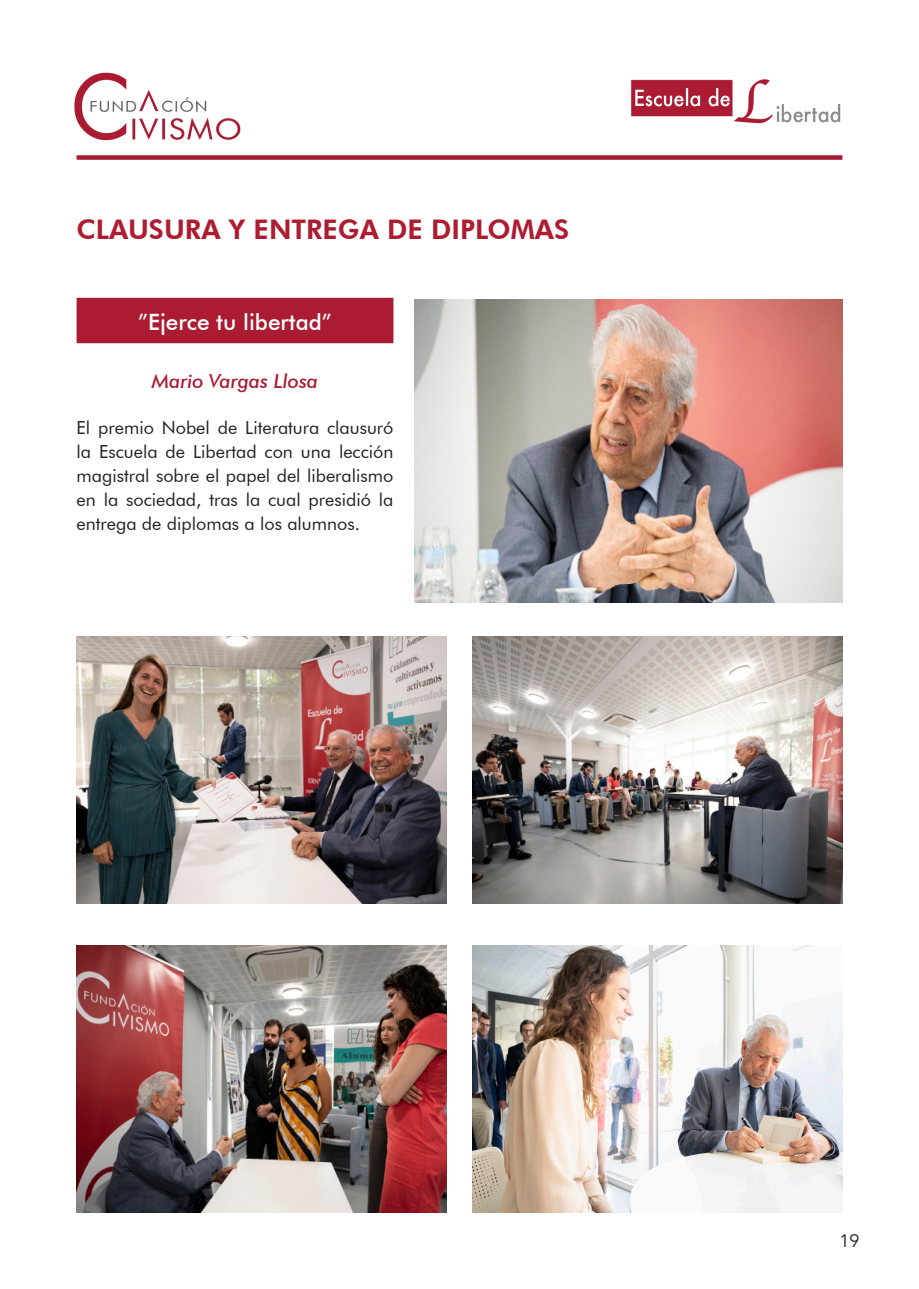
<style>
.page{position:relative;width:919px;height:1289px;background:#fff}
.page>*{position:absolute;margin:0;border:0;box-sizing:border-box;transform-origin:0 0}
.t1{font:800 27px "Futura BT";color:#ae1c31}
.t2{font:500 22.5px "Futura BT";color:#fff}
.t3{font:italic 500 19.5px "Futura BT";color:#ab1b31}
.t4{font:18px/24px "Futura BT";color:#231f20;text-align:justify}
.t5{font:18px "Avenir LT Std";color:#231f20}
</style>
<div class="page">
<img style="left:631px;top:79px;width:212px;height:81px">
<img style="left:74px;top:72px;width:167px;height:69px">
<div style="left:77px;top:155px;width:765px;height:5px;background:#a81a34"></div>
<img style="left:414px;top:299px;width:428px;height:303px">
<div style="left:77px;top:298px;width:315px;height:44px;background:#ab1b31"></div>
<div style="left:77px;top:298px;width:316px;height:45px;border:2px solid #ab1b31"></div>
<img style="left:77px;top:636px;width:369px;height:267px">
<img style="left:472px;top:636px;width:370px;height:267px">
<img style="left:77px;top:945px;width:369px;height:267px">
<img style="left:472px;top:945px;width:370px;height:267px">
<p class="t1" style="left:77px;top:212px;width:494px">CLAUSURA Y ENTREGA DE DIPLOMAS</p>
<p class="t2" style="left:138px;top:308px;width:195px">”Ejerce tu libertad”</p>
<p class="t3" style="left:152px;top:369px;width:168px">Mario Vargas Llosa</p>
<p class="t4" style="left:77px;top:415px;width:318px">El premio Nobel de Literatura clausuró la Escuela de Libertad con una lección magistral sobre el papel del liberalismo en la sociedad, tras la cual presidió la entrega de diplomas a los alumnos.</p>
<p class="t5" style="left:839px;top:1230px;width:22px">19</p>
</div>
